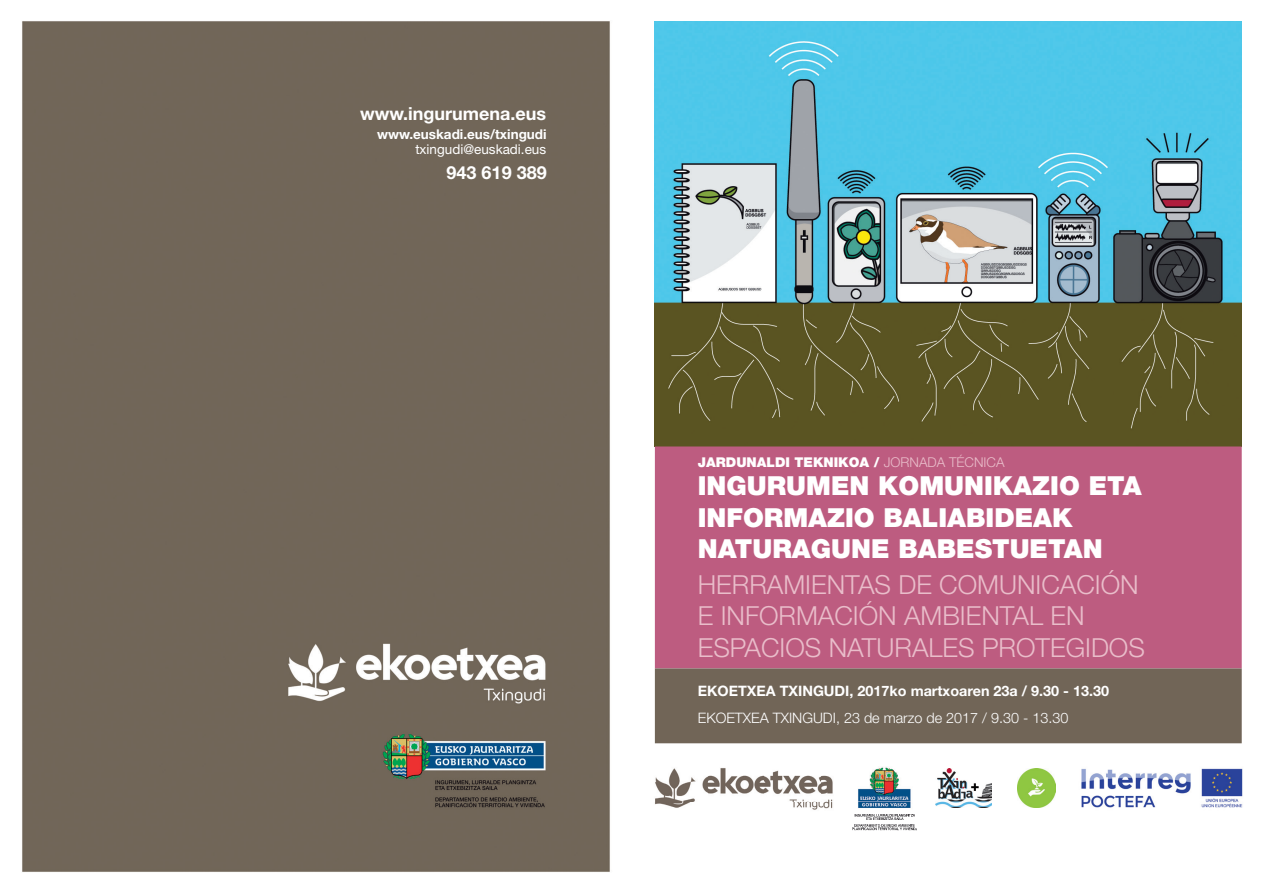
<style>
.page{position:relative;width:1263px;height:893px;background:#fff}
.page>*{position:absolute;margin:0;border:0;box-sizing:border-box;transform-origin:0 0}
.t1{font:300 26.25px "Helvetica Neue LT Std";color:#e9bdca}
.t2{font:900 26.25px "Helvetica Neue LT Std";color:#fff}
.t3{font:700 18px "Helvetica Neue LT Std";color:#fff}
.t4{font:700 14.4px "Helvetica Neue LT Std";color:#fff}
.t5{font:300 14.4px "Helvetica Neue LT Std";color:#fff}
.t6{font:900 13.5px "Helvetica Neue LT Std";color:#fff}
.t7{font:700 13.5px "Helvetica Neue LT Std";color:#fff}
.t8{font:13.5px "Helvetica Neue LT Std";color:#fff}
.s1{font-weight:300;color:#e9bdca}
</style>
<div class="page">
<img style="left:655px;top:21px;width:587px;height:425px">
<div style="left:655px;top:446px;width:587px;height:222px;background:#bd5c80;border:2px solid #bd5c80"></div>
<div style="left:655px;top:668px;width:587px;height:75px;background:#716557;border:2px solid #716557"></div>
<img style="left:1017px;top:769px;width:39px;height:38px">
<img style="left:936px;top:768px;width:56px;height:39px">
<img style="left:1081px;top:768px;width:162px;height:40px">
<img style="left:852px;top:767px;width:65px;height:64px">
<img style="left:655px;top:768px;width:178px;height:42px">
<div style="left:22px;top:21px;width:588px;height:851px;background:#716658"></div>
<p class="t3" style="left:360px;top:102px;width:187px">www.ingurumena.eus</p>
<p class="t7" style="left:377px;top:126px;width:171px">www.euskadi.eus/txingudi</p>
<p class="t8" style="left:415px;top:141px;width:132px">txingudi@euskadi.eus</p>
<p class="t3" style="left:447px;top:162px;width:102px">943 619 389</p>
<p class="t6" style="left:698px;top:454px;width:308px">JARDUNALDI TEKNIKOA / <span class="s1">JORNADA TÉCNICA</span></p>
<p class="t2" style="left:698px;top:470px;width:445px">INGURUMEN KOMUNIKAZIO ETA</p>
<p class="t2" style="left:698px;top:502px;width:376px">INFORMAZIO BALIABIDEAK</p>
<p class="t2" style="left:698px;top:533px;width:406px">NATURAGUNE BABESTUETAN</p>
<p class="t1" style="left:698px;top:568px;width:442px">HERRAMIENTAS DE COMUNICACIÓN</p>
<p class="t1" style="left:698px;top:600px;width:388px">E INFORMACIÓN AMBIENTAL EN</p>
<p class="t1" style="left:698px;top:631px;width:449px">ESPACIOS NATURALES PROTEGIDOS</p>
<p class="t4" style="left:698px;top:682px;width:413px">EKOETXEA TXINGUDI, 2017ko martxoaren 23a / 9.30 - 13.30</p>
<p class="t5" style="left:698px;top:709px;width:372px">EKOETXEA TXINGUDI, 23 de marzo de 2017 / 9.30 - 13.30</p>
</div>
